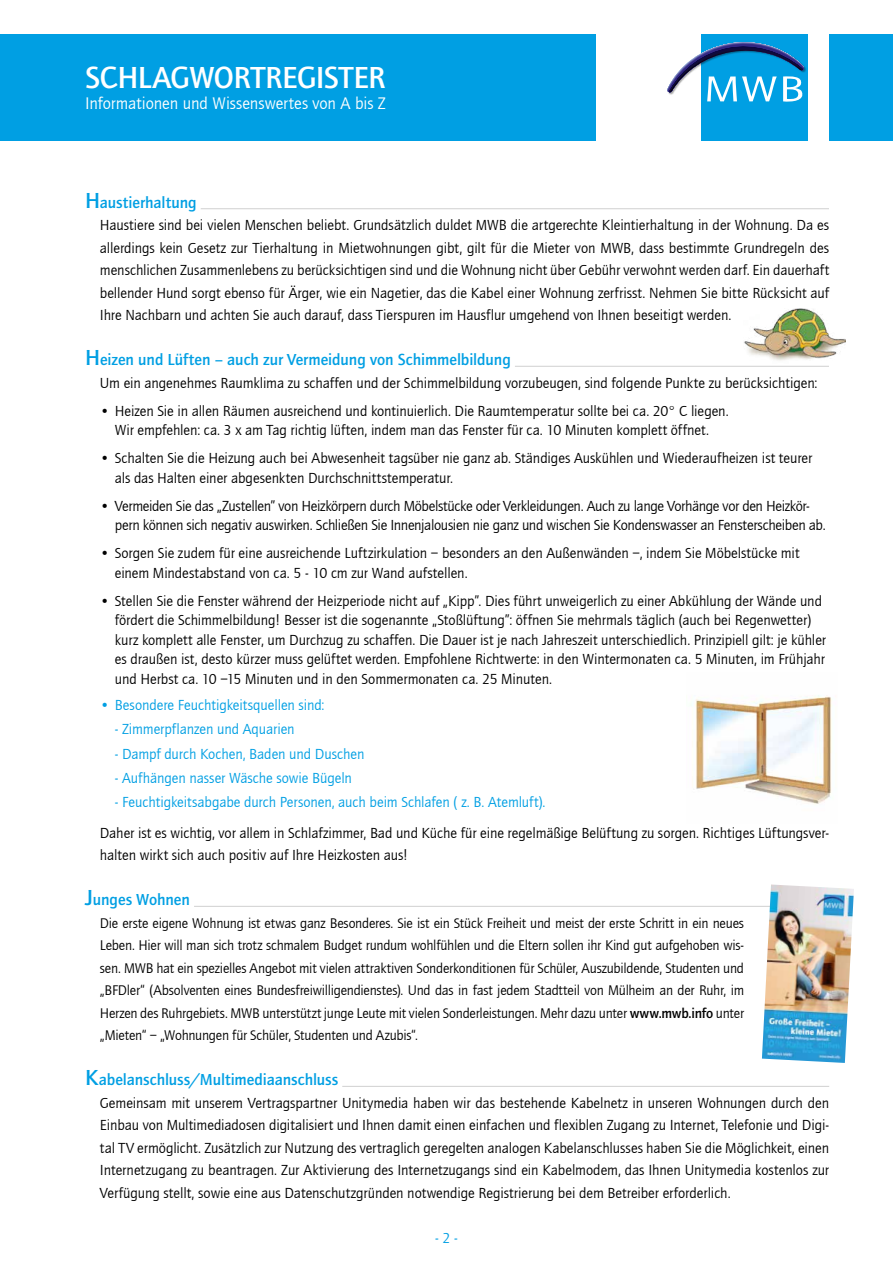
<style>
.page{position:relative;width:893px;height:1263px;background:#fff}
.page>*{position:absolute;margin:0;border:0;box-sizing:border-box;transform-origin:0 0}
.t1{font:500 31.5px "ITC Quay Sans";letter-spacing:-.015em;color:#fff}
.t2{font:17.25px "Quay Sans EF";letter-spacing:-.005em;color:#fff}
.t3{font:500 16.5px "ITC Quay Sans";letter-spacing:-.005em;color:#009fe3}
.t4{font:15px/22.5px "Quay Sans EF";letter-spacing:-.005em;color:#000}
.t5{font:15px/19.5px "Quay Sans EF";letter-spacing:-.025em;color:#000}
.t6{font:15px "Quay Sans EF";letter-spacing:-.005em;color:#009fe3}
.t7{font:14.4px/22.5px "Quay Sans EF";letter-spacing:-.015em;color:#000;text-align:justify}
.s1{font-size:22.5px}
.s2{font-family:"ITC Quay Sans";font-weight:500}
</style>
<div class="page">
<img style="left:691px;top:695px;width:141px;height:109px">
<img style="left:744px;top:308px;width:102px;height:53px">
<div style="left:0;top:34px;width:595px;height:106px;background:#009fe3"></div>
<div style="left:829px;top:34px;width:64px;height:106px;background:#009fe3"></div>
<div style="left:702px;top:34px;width:106px;height:106px;background:#009fe3"></div>
<svg style="left:667px;top:42px;width:138px;height:60px"></svg>
<hr style="left:201px;top:208px;width:628px;height:1px;background:#d0d0d0">
<hr style="left:515px;top:366px;width:314px;height:1px;background:#d0d0d0">
<hr style="left:194px;top:906px;width:635px;height:1px;background:#d0d0d0">
<hr style="left:342px;top:1086px;width:487px;height:1px;background:#d0d0d0">
<img style="left:762px;top:884px;width:92px;height:179px">
<h1 class="t1" style="left:85px;top:60px;width:302px">SCHLAGWORTREGISTER</h1>
<p class="t2" style="left:85px;top:94px;width:302px">Informationen und Wissenswertes von A bis Z</p>
<p class="t3" style="left:85px;top:193px;width:113px"><span class="s1">H</span>austierhaltung</p>
<p class="t4" style="left:100px;top:214px;width:731px;text-align:justify">Haustiere sind bei vielen Menschen beliebt. Grundsätzlich duldet MWB die artgerechte Kleintierhaltung in der Wohnung. Da es allerdings kein Gesetz zur Tierhaltung in Mietwohnungen gibt, gilt für die Mieter von MWB, dass bestimmte Grundregeln des menschlichen Zusammenlebens zu berücksichtigen sind und die Wohnung nicht über Gebühr verwohnt werden darf. Ein dauerhaft bellender Hund sorgt ebenso für Ärger, wie ein Nagetier, das die Kabel einer Wohnung zerfrisst. Nehmen Sie bitte Rücksicht auf Ihre Nachbarn und achten Sie auch darauf, dass Tierspuren im Hausflur umgehend von Ihnen beseitigt werden.</p>
<p class="t3" style="left:85px;top:351px;width:427px"><span class="s1">H</span>eizen und Lüften – auch zur Vermeidung von Schimmelbildung</p>
<p class="t4" style="left:100px;top:372px;width:719px">Um ein angenehmes Raumklima zu schaffen und der Schimmelbildung vorzubeugen, sind folgende Punkte zu berücksichtigen:</p>
<p class="t4" style="left:100px;top:401px;width:630px;line-height:19.5px;text-align:center">• Heizen Sie in allen Räumen ausreichend und kontinuierlich. Die Raumtemperatur sollte bei ca. 20° C liegen.<br>Wir empfehlen: ca. 3 x am Tag richtig lüften, indem man das Fenster für ca. 10 Minuten komplett öffnet.</p>
<p class="t4" style="left:115px;top:449px;width:699px;line-height:19.5px;text-indent:-15px">• Schalten Sie die Heizung auch bei Abwesenheit tagsüber nie ganz ab. Ständiges Auskühlen und Wiederaufheizen ist teurer als das Halten einer abgesenkten Durchschnittstemperatur.</p>
<p class="t5" style="left:115px;top:496px;width:712px;text-indent:-15px">• Vermeiden Sie das „Zustellen” von Heizkörpern durch Möbelstücke oder Verkleidungen. Auch zu lange Vorhänge vor den Heizkör&shy;pern können sich negativ auswirken. Schließen Sie Innenjalousien nie ganz und wischen Sie Kondenswasser an Fensterscheiben ab.</p>
<p class="t4" style="left:115px;top:544px;width:686px;line-height:19.5px;text-indent:-15px">• Sorgen Sie zudem für eine ausreichende Luftzirkulation – besonders an den Außenwänden –, indem Sie Möbelstücke mit einem Mindestabstand von ca. 5 - 10 cm zur Wand aufstellen.</p>
<p class="t4" style="left:115px;top:591px;width:713px;line-height:19.5px;text-indent:-15px">• Stellen Sie die Fenster während der Heizperiode nicht auf „Kipp”. Dies führt unweigerlich zu einer Abkühlung der Wände und fördert die Schimmelbildung! Besser ist die sogenannte „Stoßlüftung”: öffnen Sie mehrmals täglich (auch bei Regenwetter) kurz komplett alle Fenster, um Durchzug zu schaffen. Die Dauer ist je nach Jahreszeit unterschiedlich. Prinzipiell gilt: je kühler es draußen ist, desto kürzer muss gelüftet werden. Empfohlene Richtwerte: in den Wintermonaten ca. 5 Minuten, im Frühjahr und Herbst ca. 10 –15 Minuten und in den Sommermonaten ca. 25 Minuten.</p>
<p class="t6" style="left:100px;top:697px;width:226px">• Besondere Feuchtigkeitsquellen sind:</p>
<p class="t6" style="left:115px;top:721px;width:181px">- Zimmerpflanzen und Aquarien</p>
<p class="t6" style="left:115px;top:745px;width:251px">- Dampf durch Kochen, Baden und Duschen</p>
<p class="t6" style="left:115px;top:770px;width:239px">- Aufhängen nasser Wäsche sowie Bügeln</p>
<p class="t6" style="left:115px;top:794px;width:432px">- Feuchtigkeitsabgabe durch Personen, auch beim Schlafen ( z. B. Atemluft).</p>
<p class="t4" style="left:100px;top:822px;width:731px">Daher ist es wichtig, vor allem in Schlafzimmer, Bad und Küche für eine regelmäßige Belüftung zu sorgen. Richtiges Lüftungsver&shy;halten wirkt sich auch positiv auf Ihre Heizkosten aus!</p>
<p class="t3" style="left:85px;top:891px;width:106px"><span class="s1">J</span>unges Wohnen</p>
<p class="t7" style="left:100px;top:912px;width:646px">Die erste eigene Wohnung ist etwas ganz Besonderes. Sie ist ein Stück Freiheit und meist der erste Schritt in ein neues Leben. Hier will man sich trotz schmalem Budget rundum wohlfühlen und die Eltern sollen ihr Kind gut aufgehoben wis&shy;sen. MWB hat ein spezielles Angebot mit vielen attraktiven Sonderkonditionen für Schüler, Auszubildende, Studenten und „BFDler“ (Absolventen eines Bundesfreiwilligendienstes). Und das in fast jedem Stadtteil von Mülheim an der Ruhr, im Herzen des Ruhrgebiets. MWB unterstützt junge Leute mit vielen Sonderleistungen. Mehr dazu unter <span class="s2">www.mwb.info</span> unter „Mieten“ – „Wohnungen für Schüler, Studenten und Azubis“.</p>
<p class="t3" style="left:85px;top:1071px;width:255px"><span class="s1">K</span>abelanschluss/Multimediaanschluss</p>
<p class="t4" style="left:100px;top:1092px;width:731px;text-align:justify">Gemeinsam mit unserem Vertragspartner Unitymedia haben wir das bestehende Kabelnetz in unseren Wohnungen durch den Einbau von Multimediadosen digitalisiert und Ihnen damit einen einfachen und flexiblen Zugang zu Internet, Telefonie und Digi&shy;tal TV ermöglicht. Zusätzlich zur Nutzung des vertraglich geregelten analogen Kabelanschlusses haben Sie die Möglichkeit, einen Internetzugang zu beantragen. Zur Aktivierung des Internetzugangs sind ein Kabelmodem, das Ihnen Unitymedia kostenlos zur Verfügung stellt, sowie eine aus Datenschutzgründen notwendige Registrierung bei dem Betreiber erforderlich.</p>
<p class="t6" style="left:435px;top:1230px;width:24px">- 2 -</p>
</div>
